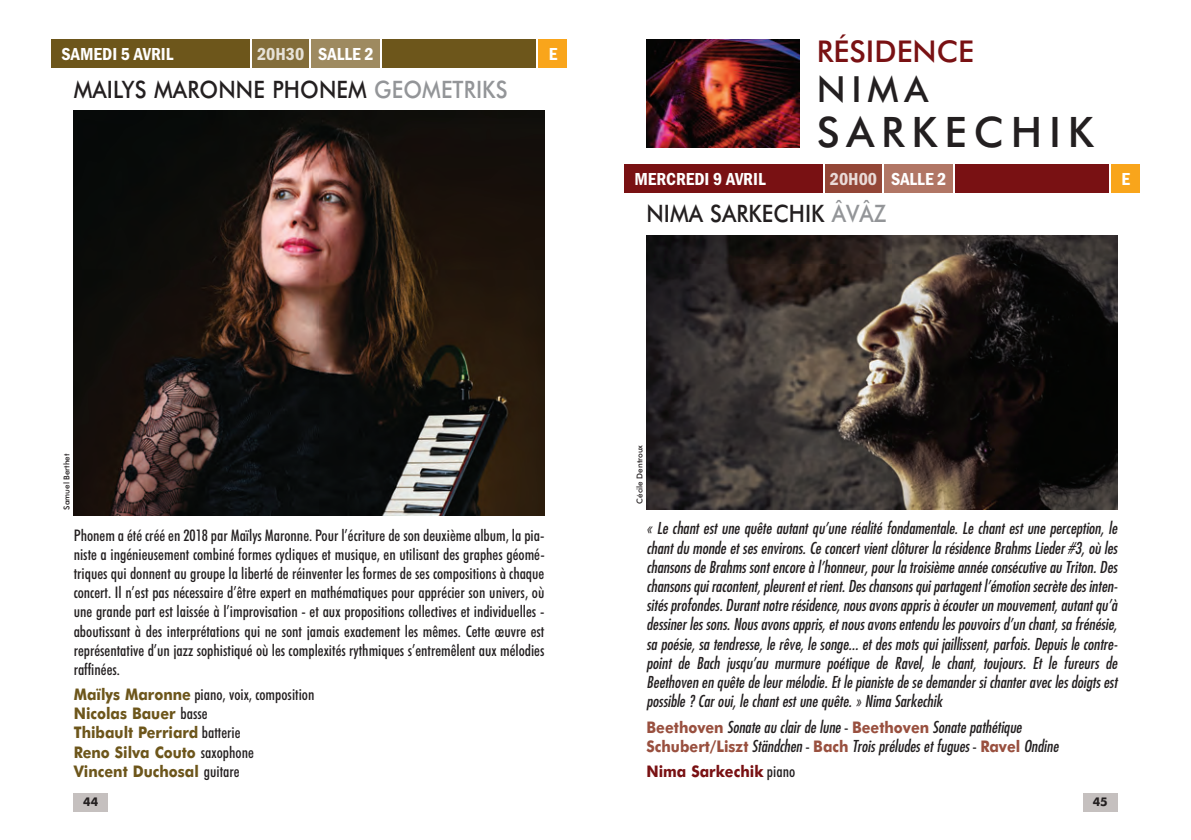
<style>
.page{position:relative;width:1191px;height:840px;background:#fff}
.page>*{position:absolute;margin:0;border:0;box-sizing:border-box;transform-origin:0 0}
.t1{font:500 42px "Futura BT";letter-spacing:.165em;color:#231f20}
.t2{font:500 36px "Futura BT";color:#231f20}
.t3{font:500 30px "Futura BT";color:#791113}
.t4{font:500 24px "Futura BT";letter-spacing:.005em;color:#231f20;scale:.9 1}
.t5{font:600 condensed 18px "Franklin Gothic";color:#fff}
.t6{font:italic condensed 16px/19.2px "Futura Std";color:#231f20;text-align:justify}
.t7{font:500 condensed 16px/19.2px "Futura BT";color:#231f20;text-align:justify}
.t8{font:700 16px/19.2px "Futura BT";color:#6d561b;scale:.9 1}
.t9{font:700 16px "Futura BT";color:#791113;scale:.9 1}
.t10{font:700 12px "Futura BT";color:#231f20}
.t11{font:500 8px "Futura BT";color:#231f20}
.s1{color:rgb(255 255 255/.8)}
.s2{color:#939598}
.s3{font-weight:500;font-stretch:condensed;color:#231f20}
.s4{font-family:"Futura BT";font-weight:700;font-style:normal;font-stretch:normal;color:#99503f}
.s5{font-family:"Futura BT";font-weight:500;font-style:normal}
</style>
<div class="page">
<div style="left:1083px;top:792px;width:34px;height:19px;background:#c5c0bf"></div>
<div style="left:74px;top:792px;width:34px;height:19px;background:#c5c0bf"></div>
<div style="left:312px;top:40px;width:68px;height:28px;background:#9e8a60"></div>
<div style="left:252px;top:40px;width:57px;height:28px;background:#836d3a"></div>
<div style="left:539px;top:40px;width:28px;height:28px;background:#f9a51b"></div>
<div style="left:383px;top:40px;width:153px;height:28px;background:#6d561b"></div>
<div style="left:51px;top:40px;width:198px;height:28px;background:#6d561b"></div>
<img style="left:74px;top:111px;width:470px;height:404px">
<img style="left:646px;top:40px;width:153px;height:107px">
<img style="left:646px;top:235px;width:471px;height:274px">
<div style="left:884px;top:164px;width:68px;height:29px;background:#b17665"></div>
<div style="left:825px;top:164px;width:57px;height:29px;background:#934637"></div>
<div style="left:624px;top:164px;width:198px;height:29px;background:#791113"></div>
<div style="left:955px;top:164px;width:153px;height:29px;background:#791113"></div>
<div style="left:1111px;top:164px;width:29px;height:29px;background:#f9a51b"></div>
<p class="t5" style="left:62px;top:43px;width:113px">SAMEDI 5 AVRIL</p>
<p class="t5" style="left:257px;top:43px;width:118px"><span class="s1">20H30</span> SALLE 2</p>
<p class="t5" style="left:548px;top:43px;width:10px">E</p>
<h3 class="t4" style="left:74px;top:79px;width:484px">MAILYS MARONNE PHONEM <span class="s2">GEOMETRIKS</span></h3>
<h3 class="t3" style="left:816px;top:40px;width:159px">RÉSIDENCE</h3>
<h2 class="t2" style="left:816px;top:75px;width:113px">NIMA</h2>
<h1 class="t1" style="left:816px;top:115px;width:279px">SARKECHIK</h1>
<p class="t5" style="left:634px;top:168px;width:133px">MERCREDI 9 AVRIL</p>
<p class="t5" style="left:830px;top:168px;width:118px"><span class="s1">20H00</span> SALLE 2</p>
<h3 class="t4" style="left:646px;top:204px;width:268px">NIMA SARKECHIK <span class="s2">ÂVÂZ</span></h3>
<p class="t5" style="left:1121px;top:168px;width:10px">E</p>
<p class="t11" style="left:64px;top:509px;width:57px;rotate:-90deg">Samuel Berthet</p>
<p class="t7" style="left:74px;top:526px;width:472px">Phonem a été créé en 2018 par Maïlys Maronne. Pour l’écriture de son deuxième album, la pia&shy;niste a ingénieusement combiné formes cycliques et musique, en utilisant des graphes géomé&shy;triques qui donnent au groupe la liberté de réinventer les formes de ses compositions à chaque concert. Il n’est pas nécessaire d’être expert en mathématiques pour apprécier son univers, où une grande part est laissée à l’improvisation - et aux propositions collectives et individuelles - aboutissant à des interprétations qui ne sont jamais exactement les mêmes. Cette œuvre est représentative d’un jazz sophistiqué où les complexités rythmiques s’entremêlent aux mélodies raffinées.</p>
<p class="t8" style="left:74px;top:685px;width:269px">Maïlys Maronne <span class="s3">piano, voix, composition<br></span>Nicolas Bauer <span class="s3">basse<br></span>Thibault Perriard <span class="s3">batterie<br></span>Reno Silva Couto <span class="s3">saxophone<br></span>Vincent Duchosal <span class="s3">guitare</span></p>
<p class="t11" style="left:636px;top:503px;width:60px;rotate:-90deg">Cécile Dentroux</p>
<p class="t6" style="left:646px;top:519px;width:472px">« Le chant est une quête autant qu’une réalité fondamentale. Le chant est une perception, le chant du monde et ses environs. Ce concert vient clôturer la résidence Brahms Lieder #3, où les chansons de Brahms sont encore à l’honneur, pour la troisième année consécutive au Triton. Des chansons qui racontent, pleurent et rient. Des chansons qui partagent l’émotion secrète des inten&shy;sités profondes. Durant notre résidence, nous avons appris à écouter un mouvement, autant qu’à dessiner les sons. Nous avons appris, et nous avons entendu les pouvoirs d’un chant, sa frénésie, sa poésie, sa tendresse, le rêve, le songe... et des mots qui jaillissent, parfois. Depuis le contre&shy;point de Bach jusqu’au murmure poétique de Ravel, le chant, toujours. Et le fureurs de Beethoven en quête de leur mélodie. Et le pianiste de se demander si chanter avec les doigts est possible ? Car oui, le chant est une quête. » Nima Sarkechik</p>
<p class="t6" style="left:646px;top:717px;width:413px;line-height:19.8px"><span class="s4">Beethoven</span> Sonate au clair de lune <span class="s5">-</span> <span class="s4">Beethoven</span> Sonate pathétique<br><span class="s4">Schubert/Liszt</span> Ständchen <span class="s5">-</span> <span class="s4">Bach</span> Trois préludes et fugues <span class="s5">-</span> <span class="s4">Ravel</span> Ondine</p>
<p class="t9" style="left:646px;top:764px;width:167px">Nima Sarkechik <span class="s3">piano</span></p>
<p class="t10" style="left:83px;top:796px;width:16px">44</p>
<p class="t10" style="left:1092px;top:796px;width:16px">45</p>
</div>
